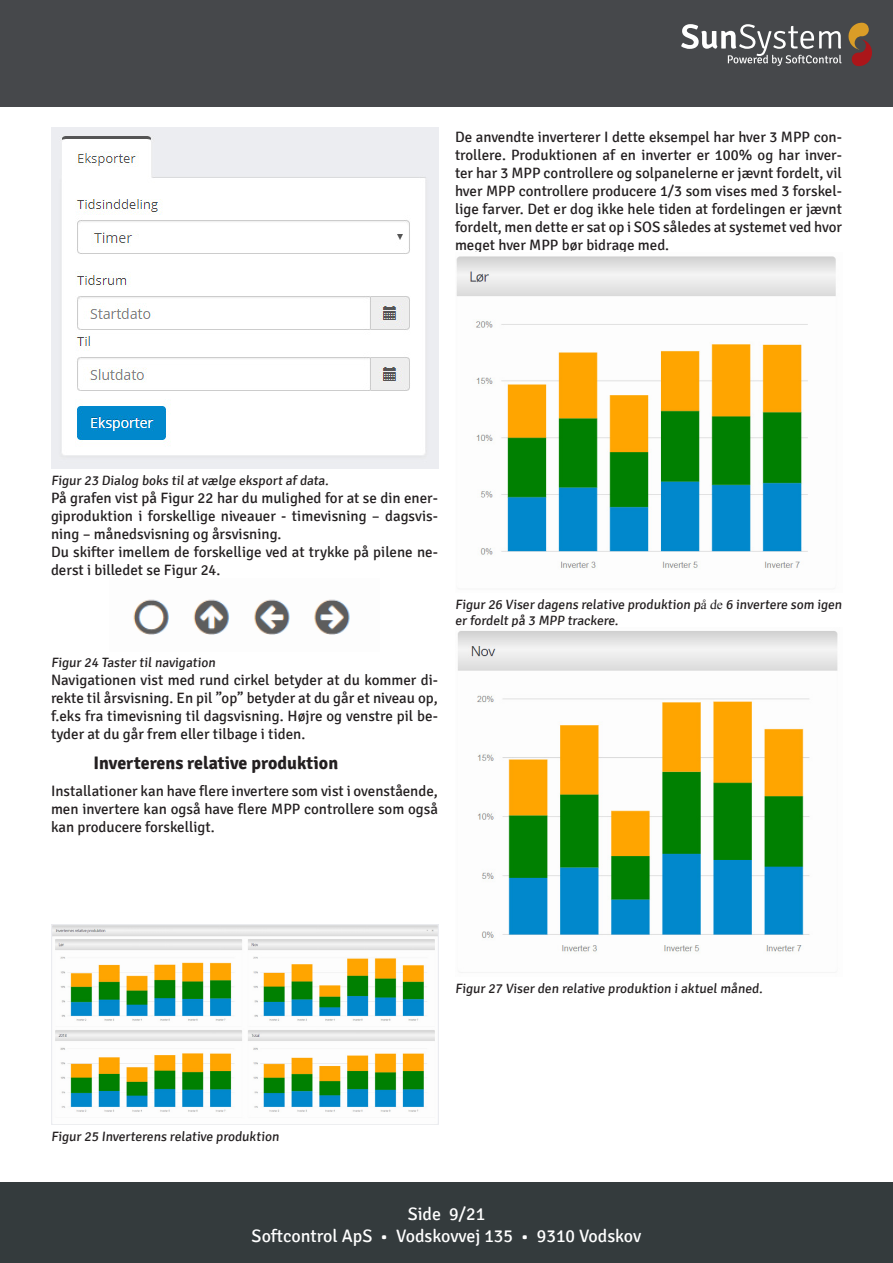
<style>
.page{position:relative;width:893px;height:1263px;background:#fff}
.page>*{position:absolute;margin:0;border:0;box-sizing:border-box;transform-origin:0 0}
.t1{font:18px/21.6px "Signika";color:#fff;text-align:center}
.Kapitel_5{font:700 18px "Signika";color:#231f20}
.Brødtekst{font:15px/18px "Signika";color:#231f20;text-align:justify}
.Figurtekst{font:13.5px/16.2px "Signika";color:#231f20}
.s1{font-family:"Times New Roman"}
</style>
<div class="page">
<div style="left:0;top:1182px;width:893px;height:81px;background:#343b3d"></div>
<div style="left:0;top:0;width:893px;height:106px;background:#46484b"></div>
<svg style="left:848px;top:23px;width:24px;height:43px"></svg>
<svg style="left:681px;top:24px;width:160px;height:42px"></svg>
<img style="left:51px;top:128px;width:387px;height:341px">
<img style="left:133px;top:599px;width:217px;height:36px">
<img style="left:51px;top:925px;width:387px;height:199px">
<img style="left:456px;top:256px;width:380px;height:313px">
<img style="left:457px;top:631px;width:381px;height:342px">
<p class="Brødtekst" style="left:455px;top:128px;width:388px">De anvendte inverterer I dette eksempel har hver 3 MPP con&shy;trollere. Produktionen af en inverter er 100% og har inver&shy;ter har 3 MPP controllere og solpanelerne er jævnt fordelt, vil hver MPP controllere producere 1/3 som vises med 3 forskel&shy;lige farver. Det er dog ikke hele tiden at fordelingen er jævnt fordelt, men dette er sat op i SOS således at systemet ved hvor meget hver MPP bør bidrage med.</p>
<p class="Figurtekst" style="left:51px;top:473px;width:281px">Figur 23 Dialog boks til at vælge eksport af data.</p>
<p class="Brødtekst" style="left:51px;top:489px;width:388px">På grafen vist på Figur 22 har du mulighed for at se din ener&shy;giproduktion i forskellige niveauer - timevisning – dagsvis&shy;ning – månedsvisning og årsvisning.</p>
<p class="Brødtekst" style="left:51px;top:543px;width:388px">Du skifter imellem de forskellige ved at trykke på pilene ne&shy;derst i billedet se Figur 24.</p>
<p class="Figurtekst" style="left:51px;top:655px;width:168px">Figur 24 Taster til navigation</p>
<p class="Brødtekst" style="left:51px;top:671px;width:388px">Navigationen vist med rund cirkel betyder at du kommer di&shy;rekte til årsvisning. En pil ”op” betyder at du går et niveau op, f.eks fra timevisning til dagsvisning. Højre og venstre pil be&shy;tyder at du går frem eller tilbage i tiden.</p>
<p class="Kapitel_5" style="left:94px;top:752px;width:246px">Inverterens relative produktion</p>
<p class="Brødtekst" style="left:51px;top:782px;width:388px">Installationer kan have flere invertere som vist i ovenstående, men invertere kan også have flere MPP controllere som også kan producere forskelligt.</p>
<p class="Figurtekst" style="left:455px;top:596px;width:390px">Figur 26 Viser dagens relative produktion p<span class="s1">å de</span> 6 invertere som igen er fordelt på 3 MPP trackere.</p>
<p class="Figurtekst" style="left:51px;top:1128px;width:231px">Figur 25 Inverterens relative produktion</p>
<p class="Figurtekst" style="left:455px;top:980px;width:311px">Figur 27 Viser den relative produktion i aktuel måned.</p>
<p class="t1" style="left:252px;top:1204px;width:391px">Side 9/21<br>Softcontrol ApS • Vodskovvej 135 • 9310 Vodskov</p>
</div>
